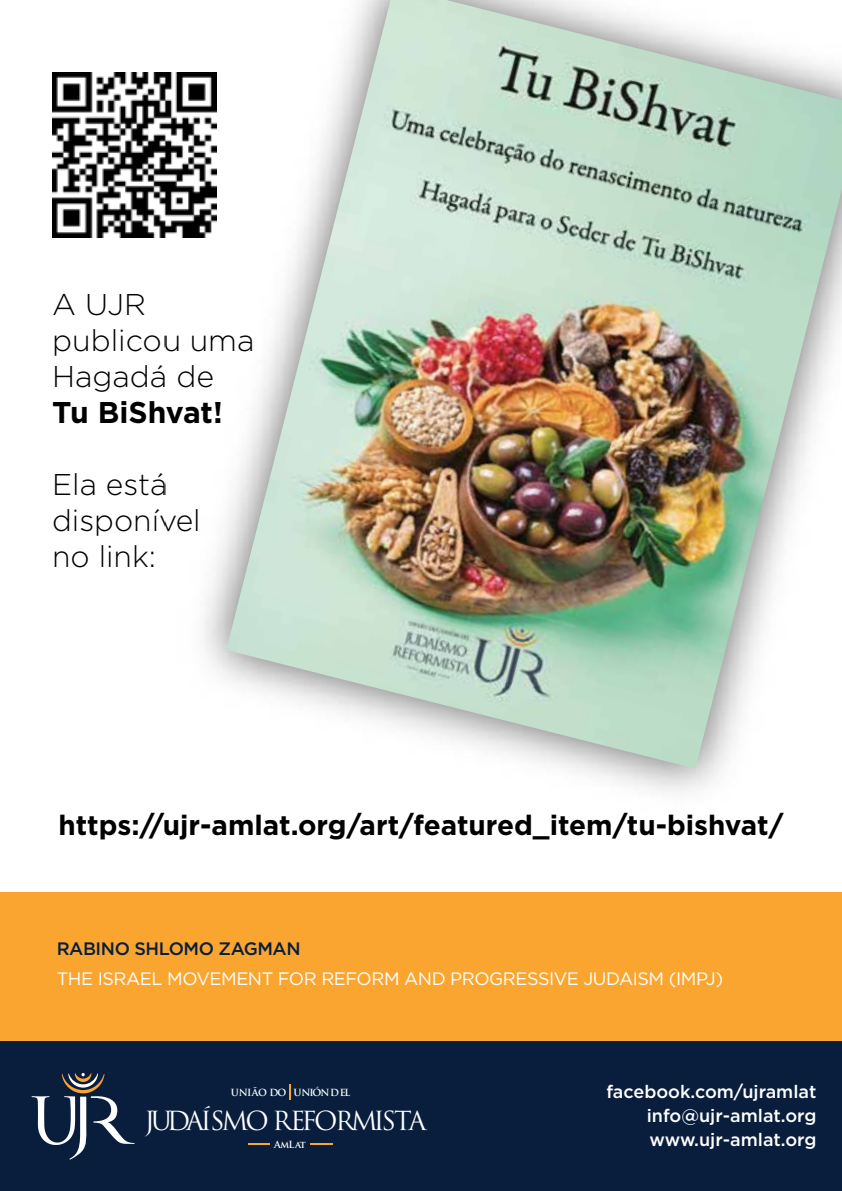
<style>
.page{position:relative;width:842px;height:1191px;background:#fff}
.page>*{position:absolute;margin:0;border:0;box-sizing:border-box;transform-origin:0 0}
.t1{font:300 30px/36px "Gotham";color:#000}
.t2{font:700 30px "Gotham";letter-spacing:-.005em;color:#000}
.t3{font:700 27.8px "Gotham";color:#000}
.t4{font:25.6px "Trajan Pro";letter-spacing:-.13em;color:#fff}
.t5{font:500 18px/24px "Gotham";color:#fff;text-align:justify}
.t6{font:18px "Gotham";letter-spacing:-.025em;color:#fff}
.t7{font:500 18px "Gotham";letter-spacing:-.025em;color:#091e3d}
.t8{font:700 9.6px "Trajan Pro";letter-spacing:-.09em;color:#fff}
</style>
<div class="page">
<div style="left:0;top:892px;width:842px;height:149px;background:#faa52f"></div>
<div style="left:0;top:1041px;width:842px;height:150px;background:#091e3d"></div>
<svg style="left:32px;top:1073px;width:103px;height:86px"></svg>
<svg style="left:289px;top:1084px;width:2px;height:16px"></svg>
<svg style="left:248px;top:1143px;width:22px;height:1px"></svg>
<svg style="left:310px;top:1143px;width:22px;height:1px"></svg>
<img style="left:166px;top:72px;width:554px;height:719px">
<img style="left:226px;top:0;width:616px;height:768px">
<img style="left:52px;top:73px;width:165px;height:164px">
<h1 class="t1" style="left:52px;top:285px;width:204px">A UJR publicou uma<br>Hagadá de</h1>
<h1 class="t2" style="left:52px;top:392px;width:172px">Tu BiShvat!</h1>
<h1 class="t1" style="left:52px;top:465px;width:150px">Ela está disponível no link:</h1>
<h2 class="t3" style="left:58px;top:806px;width:727px">https://ujr-amlat.org/art/featured_item/tu-bishvat/</h2>
<p class="t7" style="left:57px;top:937px;width:245px">RABINO SHLOMO ZAGMAN</p>
<p class="t6" style="left:57px;top:967px;width:668px">THE ISRAEL MOVEMENT FOR REFORM AND PROGRESSIVE JUDAISM (IMPJ)</p>
<p class="t8" style="left:231px;top:1087px;width:121px">UNIÃO DO UNIÓN DEL</p>
<h3 class="t4" style="left:145px;top:1104px;width:283px">JUDAÍSMO REFORMISTA</h3>
<p class="t8" style="left:274px;top:1138px;width:33px">AmLat</p>
<p class="t5" style="left:647px;top:1079px;width:171px;text-indent:-40px">facebook.com/ujramlat info@ujr-amlat.org www.ujr-amlat.org</p>
</div>
